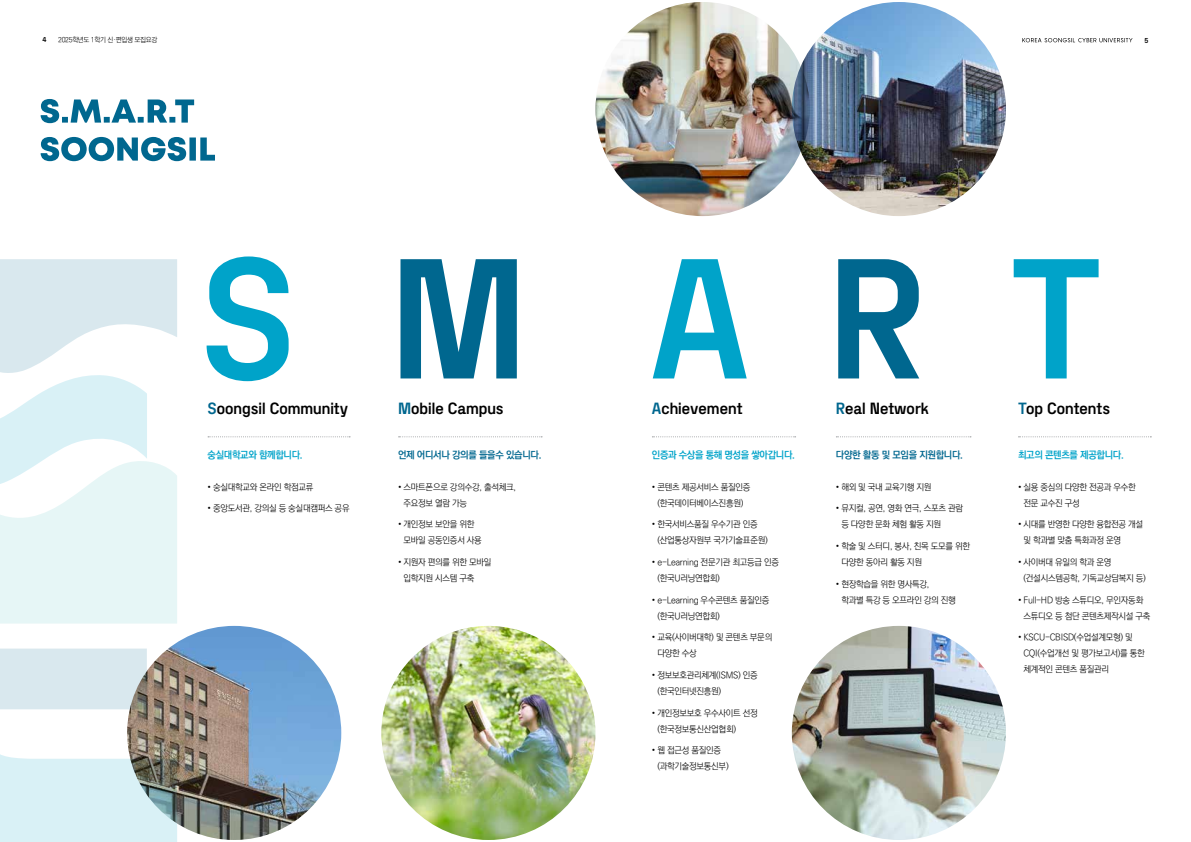
<style>
.page{position:relative;width:1191px;height:842px;background:#fff}
.page>*{position:absolute;margin:0;border:0;box-sizing:border-box;transform-origin:0 0}
.t1{font:600 168px "Gangwon Stateot";color:#00a3c9}
.t2{font:600 168px "Gangwon Stateot";color:#00678f}
.t3{font:600 16px "Gangwon Stateot";color:#000}
.t4{font:700 10px "Ko Pub Dotum";letter-spacing:-.03em;color:#00a3c9}
.t5{font:700 10px "Ko Pub Dotum";letter-spacing:-.03em;color:#00678f}
.t6{font:300 9px/16px "Ko Pub Dotum";letter-spacing:-.03em;color:#000}
.t7{font:300 7px "Ko Pub Dotum";letter-spacing:-.04em;color:#000}
.t8{font:600 7px "Gangwon State";color:#000}
.s1{color:#00678f}
.s2{font-family:"Ko Pub World Dotum"}
</style>
<div class="page">
<img style="left:792px;top:2px;width:214px;height:214px;border-radius:107px">
<img style="left:595px;top:2px;width:214px;height:214px;border-radius:107px">
<svg style="left:41px;top:137px;width:174px;height:24px"></svg>
<svg style="left:41px;top:99px;width:153px;height:24px"></svg>
<svg style="left:208px;top:436px;width:142px;height:1px"></svg>
<svg style="left:398px;top:436px;width:144px;height:1px"></svg>
<svg style="left:652px;top:436px;width:143px;height:1px"></svg>
<svg style="left:836px;top:436px;width:135px;height:1px"></svg>
<svg style="left:1018px;top:436px;width:133px;height:1px"></svg>
<img style="left:792px;top:626px;width:214px;height:214px;border-radius:107px">
<img style="left:381px;top:626px;width:214px;height:214px;border-radius:107px">
<svg style="left:0;top:259px;width:177px;height:365px"></svg>
<svg style="left:0;top:751px;width:177px;height:91px;background:#dbf1f6"></svg>
<div style="left:0;top:648px;width:147px;height:61px;background:#d9e8ee"></div>
<img style="left:127px;top:626px;width:214px;height:214px;border-radius:107px">
<svg style="left:1022px;top:38px;width:110px;height:4px"></svg>
<p class="t8" style="left:43px;top:37px;width:6px">4</p>
<p class="t7" style="left:58px;top:37px;width:101px">2025학년도 1학기 신·편입생 모집요강</p>
<p class="t8" style="left:1144px;top:37px;width:5px">5</p>
<h1 class="t1" style="left:199px;top:240px;width:99px">S</h1>
<h2 class="t3" style="left:207px;top:400px;width:142px"><span class="s1">S</span>oongsil Community</h2>
<p class="t4" style="left:207px;top:450px;width:97px">숭실대학교와 함께합니다.</p>
<p class="t6" style="left:207px;top:479px;width:107px"><span class="s2">•</span> 숭실대학교와 온라인 학점교류</p>
<p class="t6" style="left:207px;top:501px;width:144px"><span class="s2">•</span> 중앙도서관, 강의실 등 숭실대캠퍼스 공유</p>
<h1 class="t2" style="left:389px;top:240px;width:140px">M</h1>
<h2 class="t3" style="left:398px;top:400px;width:107px"><span class="s1">M</span>obile Campus</h2>
<p class="t5" style="left:398px;top:450px;width:145px">언제 어디서나 강의를 들을수 있습니다.</p>
<p class="t6" style="left:403px;top:479px;width:114px;text-indent:-5px"><span class="s2">•</span> 스마트폰으로 강의수강, 출석체크, 주요정보 열람 가능</p>
<p class="t6" style="left:403px;top:517px;width:80px;text-indent:-5px"><span class="s2">•</span> 개인정보 보안을 위한 모바일 공동인증서 사용</p>
<p class="t6" style="left:403px;top:555px;width:89px;text-indent:-5px"><span class="s2">•</span> 지원자 편의를 위한 모바일 입학지원 시스템 구축</p>
<h1 class="t1" style="left:649px;top:240px;width:102px">A</h1>
<h2 class="t3" style="left:652px;top:400px;width:92px"><span class="s1">A</span>chievement</h2>
<p class="t4" style="left:652px;top:450px;width:145px">인증과 수상을 통해 명성을 쌓아갑니다.</p>
<p class="t6" style="left:652px;top:479px;width:100px;text-align:center"><span class="s2">•</span> 콘텐츠 제공서비스 품질인증 (한국데이터베이스진흥원)</p>
<p class="t6" style="left:657px;top:517px;width:112px;text-indent:-5px"><span class="s2">•</span> 한국서비스품질 우수기관 인증 (산업통상자원부 국가기술표준원)</p>
<p class="t6" style="left:657px;top:555px;width:123px;text-indent:-5px"><span class="s2">•</span> e-Learning 전문기관 최고등급 인증 (한국U러닝연합회)</p>
<p class="t6" style="left:657px;top:592px;width:113px;text-indent:-5px"><span class="s2">•</span> e-Learning 우수콘텐츠 품질인증 (한국U러닝연합회)</p>
<p class="t6" style="left:657px;top:630px;width:116px;text-indent:-5px"><span class="s2">•</span> 교육(사이버대학) 및 콘텐츠 부문의 다양한 수상</p>
<p class="t6" style="left:657px;top:668px;width:102px;text-indent:-5px"><span class="s2">•</span> 정보보호관리체계(ISMS) 인증 (한국인터넷진흥원)</p>
<p class="t6" style="left:657px;top:705px;width:102px;text-indent:-5px"><span class="s2">•</span> 개인정보보호 우수사이트 선정 (한국정보통신산업협회)</p>
<p class="t6" style="left:657px;top:743px;width:73px;text-indent:-5px"><span class="s2">•</span> 웹 접근성 품질인증 (과학기술정보통신부)</p>
<h1 class="t2" style="left:827px;top:240px;width:99px">R</h1>
<h2 class="t3" style="left:836px;top:400px;width:95px"><span class="s1">R</span>eal Network</h2>
<p class="t5" style="left:836px;top:450px;width:129px">다양한 활동 및 모임을 지원합니다.</p>
<p class="t6" style="left:836px;top:479px;width:97px"><span class="s2">•</span> 해외 및 국내 교육기행 지원</p>
<p class="t6" style="left:841px;top:501px;width:123px;text-indent:-5px"><span class="s2">•</span> 뮤지컬, 공연, 영화 연극, 스포츠 관람 등 다양한 문화 체험 활동 지원</p>
<p class="t6" style="left:841px;top:539px;width:130px;text-indent:-5px"><span class="s2">•</span> 학술 및 스터디, 봉사, 친목 도모를 위한 다양한 동아리 활동 지원</p>
<p class="t6" style="left:841px;top:576px;width:116px;text-indent:-5px"><span class="s2">•</span> 현장학습을 위한 명사특강,<br>학과별 특강 등 오프라인 강의 진행</p>
<h1 class="t1" style="left:1009px;top:240px;width:95px">T</h1>
<h2 class="t3" style="left:1018px;top:400px;width:94px"><span class="s1">T</span>op Contents</h2>
<p class="t4" style="left:1018px;top:450px;width:107px">최고의 콘텐츠를 제공합니다.</p>
<p class="t6" style="left:1023px;top:479px;width:114px;text-indent:-5px"><span class="s2">•</span> 실용 중심의 다양한 전공과 우수한 전문 교수진 구성</p>
<p class="t6" style="left:1023px;top:517px;width:121px;text-indent:-5px"><span class="s2">•</span> 시대를 반영한 다양한 융합전공 개설 및 학과별 맞춤 특화과정 운영</p>
<p class="t6" style="left:1023px;top:555px;width:124px;text-indent:-5px"><span class="s2">•</span> 사이버대 유일의 학과 운영 (건설시스템공학, 기독교상담복지 등)</p>
<p class="t6" style="left:1023px;top:592px;width:128px;text-indent:-5px"><span class="s2">•</span> Full-HD 방송 스튜디오, 무인자동화 스튜디오 등 첨단 콘텐츠제작시설 구축</p>
<p class="t6" style="left:1023px;top:630px;width:123px;text-indent:-5px"><span class="s2">•</span> KSCU-CBISD(수업설계모형) 및<br>CQI(수업개선 및 평가보고서)를 통한 체계적인 콘텐츠 품질관리</p>
</div>
